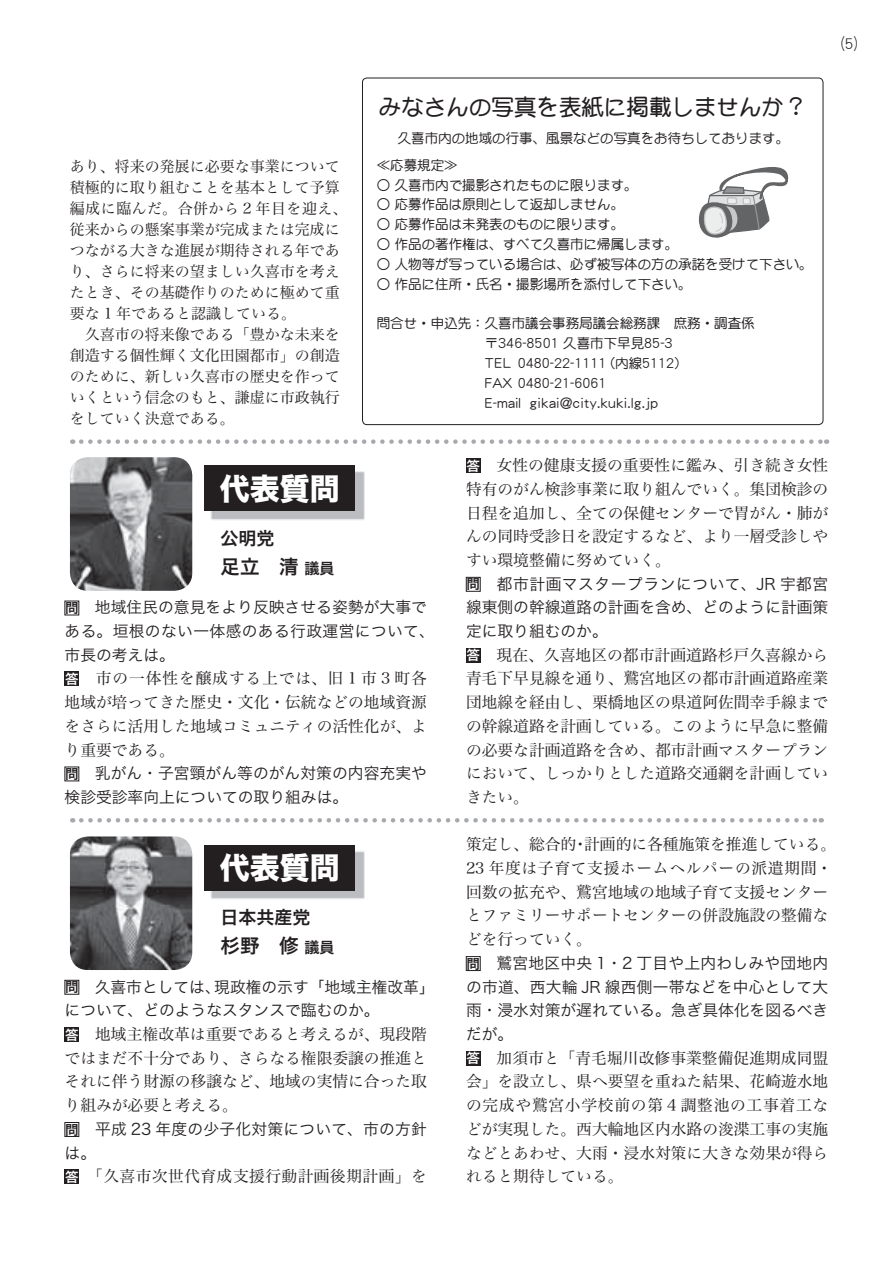
<style>
.page{position:relative;width:893px;height:1263px;background:#fff}
.page>*{position:absolute;margin:0;border:0;box-sizing:border-box;transform-origin:0 0}
.t1{font:30px "Hira Kaku Std W8 90 pv RKSJ H";color:#fff}
.t2{font:22.5px "DFP Maru Gothic CID Bd 83 pv RKSJ H";color:#231f20}
.t3{font:19.5px "Hira Kaku Pro W6 90 pv RKSJ H";color:#231f20}
.t4{font:18px "Hira Kaku Pro W6 90 pv RKSJ H";color:#231f20}
.t5{font:15.75px/23.7px "Hira Min Pro W3 90 pv RKSJ H";color:#231f20;text-align:justify}
.t6{font:15.75px/23.7px "Hira Kaku Pro W3 90 pv RKSJ H";letter-spacing:.005em;color:#231f20}
.t7{font:15.75px "Hira Min Pro W3 90 pv RKSJ H";letter-spacing:.03em;color:#231f20}
.t8{font:15px/21px "Hira Min Pro W3 90 pv RKSJ H";color:#231f20}
.t9{font:15px "DFP Gothic PCID W3 83 pv RKSJ H";color:#231f20}
.t10{font:13.5px/19.8px "DFP Maru Gothic CID Md 83 pv RKSJ H";color:#231f20}
.s1{font-size:15px}
.s2{font-family:"Hira Kaku Pro W6 90 pv RKSJ H";font-size:13.5px}
.s3{font-family:"Hira Kaku Pro W6 90 pv RKSJ H";font-size:13.5px;color:#fff}
</style>
<div class="page">
<svg style="left:81px;top:439px;width:746px;height:5px"></svg>
<div style="left:65px;top:980px;width:14px;height:14px;border:1px solid #231f20"></div>
<div style="left:65px;top:1027px;width:14px;height:15px;background:#231f20"></div>
<div style="left:65px;top:1122px;width:14px;height:15px;border:1px solid #231f20"></div>
<div style="left:65px;top:1169px;width:14px;height:15px;background:#231f20"></div>
<div style="left:466px;top:956px;width:14px;height:15px;border:1px solid #231f20"></div>
<div style="left:466px;top:1051px;width:15px;height:14px;background:#231f20"></div>
<div style="left:65px;top:672px;width:14px;height:14px;background:#231f20"></div>
<div style="left:466px;top:458px;width:15px;height:15px;background:#231f20"></div>
<div style="left:466px;top:577px;width:14px;height:14px;border:1px solid #231f20"></div>
<div style="left:466px;top:648px;width:15px;height:15px;background:#231f20"></div>
<svg style="left:81px;top:818px;width:741px;height:4px"></svg>
<div style="left:362px;top:78px;width:461px;height:347px;border:1px solid #231f20;border-radius:4px"></div>
<img style="left:70px;top:457px;width:122px;height:134px;border-radius:18px">
<img style="left:210px;top:471px;width:155px;height:49px">
<div style="left:205px;top:466px;width:150px;height:45px;background:#231f20"></div>
<img style="left:70px;top:836px;width:122px;height:134px;border-radius:18px">
<img style="left:210px;top:851px;width:155px;height:48px">
<div style="left:205px;top:845px;width:150px;height:45px;background:#231f20"></div>
<svg style="left:699px;top:167px;width:89px;height:71px"></svg>
<p class="t9" style="left:830px;top:38px;width:40px">（5）</p>
<h2 class="t2" style="left:379px;top:98px;width:425px">みなさんの写真を表紙に掲載しませんか ?</h2>
<p class="t8" style="left:70px;top:157px;width:279px">あり、将来の発展に必要な事業について積極的に取り組むことを基本として予算編成に臨んだ。合併から 2 年目を迎え、従来からの懸案事業が完成または完成につながる大きな進展が期待される年であり、さらに将来の望ましい久喜市を考えたとき、その基礎作りのために極めて重要な 1 年であると認識している。<br>　久喜市の将来像である「豊かな未来を創造する個性輝く文化田園都市」の創造のために、新しい久喜市の歴史を作っていくという信念のもと、謙虚に市政執行をしていく決意である。</p>
<p class="t10" style="left:398px;top:130px;width:393px">久喜市内の地域の行事、風景などの写真をお待ちしております。</p>
<p class="t10" style="left:377px;top:157px;width:82px">≪応募規定≫</p>
<p class="t10" style="left:377px;top:177px;width:262px">○ 久喜市内で撮影されたものに限ります。</p>
<p class="t10" style="left:377px;top:196px;width:249px">○ 応募作品は原則として返却しません。</p>
<p class="t10" style="left:377px;top:216px;width:249px">○ 応募作品は未発表のものに限ります。</p>
<p class="t10" style="left:377px;top:236px;width:303px">○ 作品の著作権は、すべて久喜市に帰属します。</p>
<p class="t10" style="left:377px;top:256px;width:437px">○ 人物等が写っている場合は、必ず被写体の方の承諾を受けて下さい。</p>
<p class="t10" style="left:377px;top:276px;width:316px">○ 作品に住所・氏名・撮影場所を添付して下さい。</p>
<p class="t10" style="left:485px;top:315px;width:271px;text-indent:-108px">問合せ・申込先：久喜市議会事務局議会総務課　庶務・調査係〒346-8501 久喜市下早見85-3<br>TEL 0480-22-1111（内線5112）<br>FAX 0480-21-6061<br>E-mail gikai@city.kuki.lg.jp</p>
<h1 class="t1" style="left:220px;top:477px;width:121px">代表質問</h1>
<p class="t4" style="left:220px;top:531px;width:55px">公明党</p>
<p class="t3" style="left:220px;top:559px;width:115px">足立　清<span class="s1">議員</span></p>
<p class="t6" style="left:65px;top:598px;width:372px"><span class="s2">問</span> 地域住民の意見をより反映させる姿勢が大事である。垣根のない一体感のある行政運営について、市長の考えは。</p>
<p class="t5" style="left:65px;top:669px;width:364px"><span class="s3">答</span>　市の一体性を醸成する上では、旧 1 市 3 町各地域が培ってきた歴史・文化・伝統などの地域資源をさらに活用した地域コミュニティの活性化が、より重要である。</p>
<p class="t6" style="left:65px;top:764px;width:364px"><span class="s2">問</span> 乳がん・子宮頸がん等のがん対策の内容充実や検診受診率向上についての取り組みは。</p>
<h1 class="t1" style="left:220px;top:856px;width:121px">代表質問</h1>
<p class="t4" style="left:220px;top:911px;width:91px">日本共産党</p>
<p class="t3" style="left:220px;top:938px;width:115px">杉野　修<span class="s1">議員</span></p>
<p class="t6" style="left:65px;top:977px;width:372px"><span class="s2">問</span> 久喜市としては、現政権の示す「地域主権改革」について、どのようなスタンスで臨むのか。</p>
<p class="t5" style="left:65px;top:1024px;width:364px"><span class="s3">答</span>　地域主権改革は重要であると考えるが、現段階ではまだ不十分であり、さらなる権限委譲の推進とそれに伴う財源の移譲など、地域の実情に合った取り組みが必要と考える。</p>
<p class="t6" style="left:65px;top:1119px;width:364px"><span class="s2">問</span> 平成 23 年度の少子化対策について、市の方針は。</p>
<p class="t7" style="left:65px;top:1170px;width:363px"><span class="s3">答</span> 「久喜市次世代育成支援行動計画後期計画」を</p>
<p class="t5" style="left:466px;top:455px;width:364px"><span class="s3">答</span>　女性の健康支援の重要性に鑑み、引き続き女性特有のがん検診事業に取り組んでいく。集団検診の日程を追加し、全ての保健センターで胃がん・肺がんの同時受診日を設定するなど、より一層受診しやすい環境整備に努めていく。</p>
<p class="t6" style="left:466px;top:574px;width:364px;text-align:justify"><span class="s2">問</span> 都市計画マスタープランについて、JR 宇都宮線東側の幹線道路の計画を含め、どのように計画策定に取り組むのか。</p>
<p class="t5" style="left:466px;top:645px;width:364px"><span class="s3">答</span>　現在、久喜地区の都市計画道路杉戸久喜線から青毛下早見線を通り、鷲宮地区の都市計画道路産業団地線を経由し、栗橋地区の県道阿佐間幸手線までの幹線道路を計画している。このように早急に整備の必要な計画道路を含め、都市計画マスタープランにおいて、しっかりとした道路交通網を計画していきたい。</p>
<p class="t5" style="left:466px;top:835px;width:372px;text-align:left">策定し、総合的・計画的に各種施策を推進している。<br>23 年度は子育て支援ホームヘルパーの派遣期間・回数の拡充や、鷲宮地域の地域子育て支援センターとファミリーサポートセンターの併設施設の整備などを行っていく。</p>
<p class="t6" style="left:466px;top:953px;width:364px;text-align:justify"><span class="s2">問</span> 鷲宮地区中央 1・2 丁目や上内わしみや団地内の市道、西大輪 JR 線西側一帯などを中心として大雨・浸水対策が遅れている。急ぎ具体化を図るべきだが。</p>
<p class="t5" style="left:466px;top:1048px;width:364px"><span class="s3">答</span>　加須市と「青毛堀川改修事業整備促進期成同盟会」を設立し、県へ要望を重ねた結果、花崎遊水地の完成や鷲宮小学校前の第 4 調整池の工事着工などが実現した。西大輪地区内水路の浚渫工事の実施などとあわせ、大雨・浸水対策に大きな効果が得られると期待している。</p>
</div>
